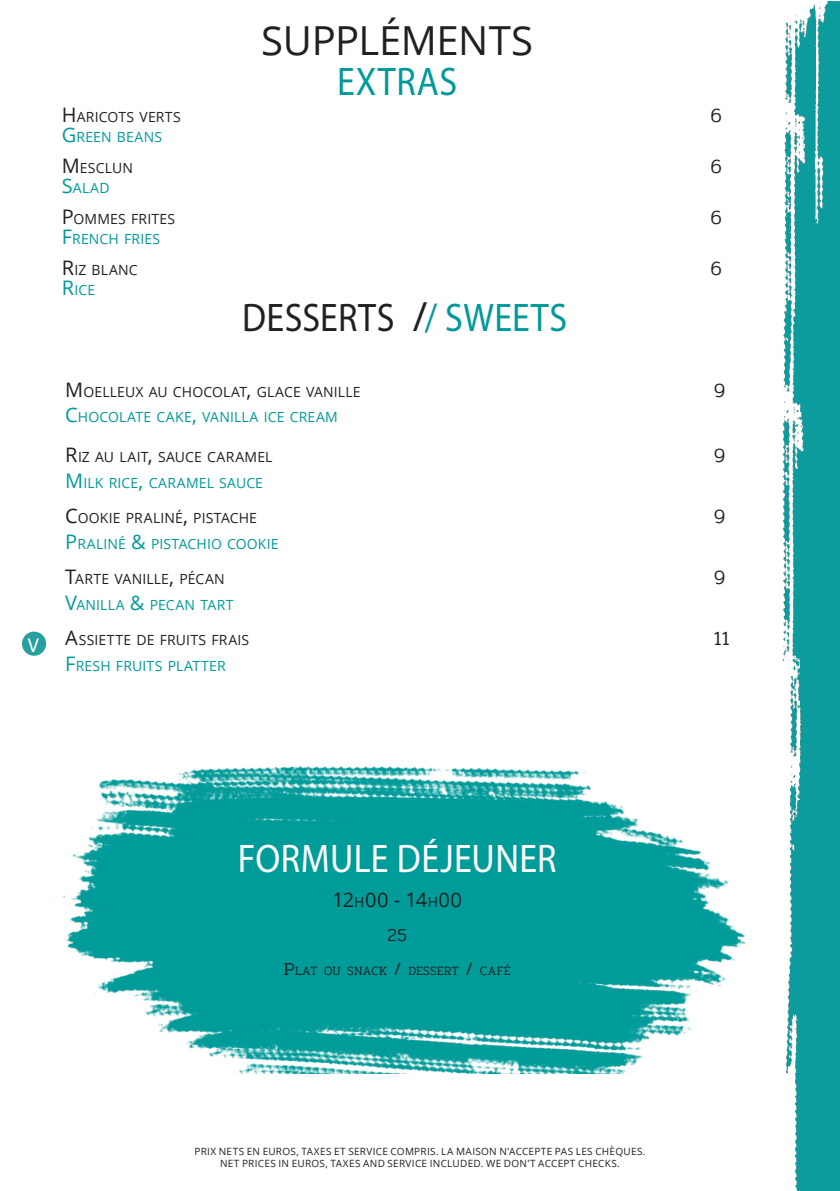
<style>
.page{position:relative;width:840px;height:1191px;background:#fff}
.page>*{position:absolute;margin:0;border:0;box-sizing:border-box;transform-origin:0 0}
.t1{font:40px "Myriad Pro";letter-spacing:.015em;color:#231f20;scale:.9 1}
.t2{font:40px "Myriad Pro";letter-spacing:.01em;color:#fff;scale:.9 1}
.t3{font:40px "Open Sans";letter-spacing:-.01em;color:#231f20}
.t4{font:40px "Myriad Pro";letter-spacing:.025em;color:#099;scale:.9 1}
.t5{font:20px "Open Sans";letter-spacing:-.01em;color:#231f20}
.t6{font:300 20px "Pridi";color:#231f20}
.t7{font:20px "Myriad Pro";color:#fff}
.t8{font:300 18px "Pridi";color:#231f20}
.t9{font:14px "Open Sans";letter-spacing:.01em;color:#231f20}
.t10{font:14px "Open Sans";letter-spacing:.01em;color:#099}
.t11{font:300 12.6px "Pridi";letter-spacing:.01em;color:#231f20}
.t12{font:10px "Open Sans";letter-spacing:.03em;color:#231f20}
.s1{font-size:20px}
.s2{font-family:"Open Sans"}
.s3{color:#099}
.s4{font-size:14px}
.s5{font-size:18px}
</style>
<div class="page">
<img style="left:61px;top:766px;width:683px;height:307px">
<img style="left:744px;top:1px;width:95px;height:1189px">
<div style="left:22px;top:631px;width:24px;height:25px;background:#269f9f;border-radius:50%"></div>
<p class="t7" style="left:28px;top:633px;width:13px">V</p>
<p class="t3" style="left:261px;top:13px;width:273px">SUPPLÉMENTS</p>
<p class="t4" style="left:337px;top:57px;width:135px">EXTRAS</p>
<p class="t9" style="left:62px;top:107px;width:120px"><span class="s1">H</span> ARICOTS VERTS</p>
<p class="t6" style="left:710px;top:101px;width:13px">6</p>
<p class="t10" style="left:62px;top:128px;width:102px"><span class="s1">G</span> REEN BEANS</p>
<p class="t9" style="left:62px;top:158px;width:73px"><span class="s1">M</span> ESCLUN</p>
<p class="t6" style="left:710px;top:152px;width:13px">6</p>
<p class="t10" style="left:62px;top:178px;width:49px"><span class="s1">S</span>ALAD</p>
<p class="t9" style="left:62px;top:209px;width:115px"><span class="s1">P</span>OMMES FRITES</p>
<p class="t6" style="left:710px;top:203px;width:13px">6</p>
<p class="t10" style="left:62px;top:229px;width:100px"><span class="s1">F</span>RENCH FRIES</p>
<p class="t9" style="left:62px;top:260px;width:77px"><span class="s1">R</span>IZ BLANC</p>
<p class="t6" style="left:710px;top:254px;width:13px">6</p>
<p class="t10" style="left:62px;top:280px;width:35px"><span class="s1">R</span>ICE</p>
<p class="t1" style="left:242px;top:293px;width:362px">DESSERTS <span class="s2">/</span><span class="s3">/ SWEETS</span></p>
<p class="t9" style="left:65px;top:382px;width:297px"><span class="s1">M</span> OELLEUX AU CHOCOLAT<span class="s1">,</span> GLACE VANILLE</p>
<p class="t6" style="left:713px;top:376px;width:13px">9</p>
<p class="t10" style="left:65px;top:408px;width:274px"><span class="s1">C</span>HOCOLATE CAKE<span class="s1">,</span> VANILLA ICE CREAM</p>
<p class="t9" style="left:65px;top:447px;width:208px"><span class="s1">R</span>IZ AU LAIT<span class="s1">,</span> SAUCE CARAMEL</p>
<p class="t6" style="left:713px;top:441px;width:13px">9</p>
<p class="t10" style="left:65px;top:473px;width:199px"><span class="s1">M</span> ILK RICE<span class="s1">,</span> CARAMEL SAUCE</p>
<p class="t9" style="left:65px;top:508px;width:193px"><span class="s1">C</span>OOKIE PRALINÉ<span class="s1">,</span> PISTACHE</p>
<p class="t6" style="left:713px;top:502px;width:13px">9</p>
<p class="t10" style="left:65px;top:534px;width:215px"><span class="s1">P</span> RALINÉ <span class="s1">&amp;</span> PISTACHIO COOKIE</p>
<p class="t9" style="left:65px;top:569px;width:161px"><span class="s1">T</span>ARTE VANILLE<span class="s1">,</span> PÉCAN</p>
<p class="t6" style="left:713px;top:563px;width:13px">9</p>
<p class="t10" style="left:65px;top:595px;width:169px"><span class="s1">V</span>ANILLA <span class="s1">&amp;</span> PECAN TART</p>
<p class="t9" style="left:65px;top:630px;width:185px"><span class="s1">A</span>SSIETTE DE FRUITS FRAIS</p>
<p class="t6" style="left:713px;top:624px;width:17px">11</p>
<p class="t10" style="left:65px;top:656px;width:162px"><span class="s1">F</span>RESH FRUITS PLATTER</p>
<p class="t2" style="left:238px;top:834px;width:355px">FORMULE DÉJEUNER</p>
<p class="t5" style="left:332px;top:885px;width:131px">12<span class="s4">H</span>00 - 14<span class="s4">H</span>00</p>
<p class="t8" style="left:387px;top:921px;width:21px">25</p>
<p class="t11" style="left:283px;top:961px;width:228px"><span class="s5">P</span>LAT OU SNACK <span class="s5">/</span> DESSERT <span class="s5">/</span> CAFÉ</p>
<p class="t12" style="left:194px;top:1144px;width:452px">PRIX NETS EN EUROS, TAXES ET SERVICE COMPRIS. LA MAISON N’ACCEPTE PAS LES CHÈQUES.</p>
<p class="t12" style="left:220px;top:1156px;width:401px">NET PRICES IN EUROS, TAXES AND SERVICE INCLUDED. WE DON’T ACCEPT CHECKS.</p>
</div>
